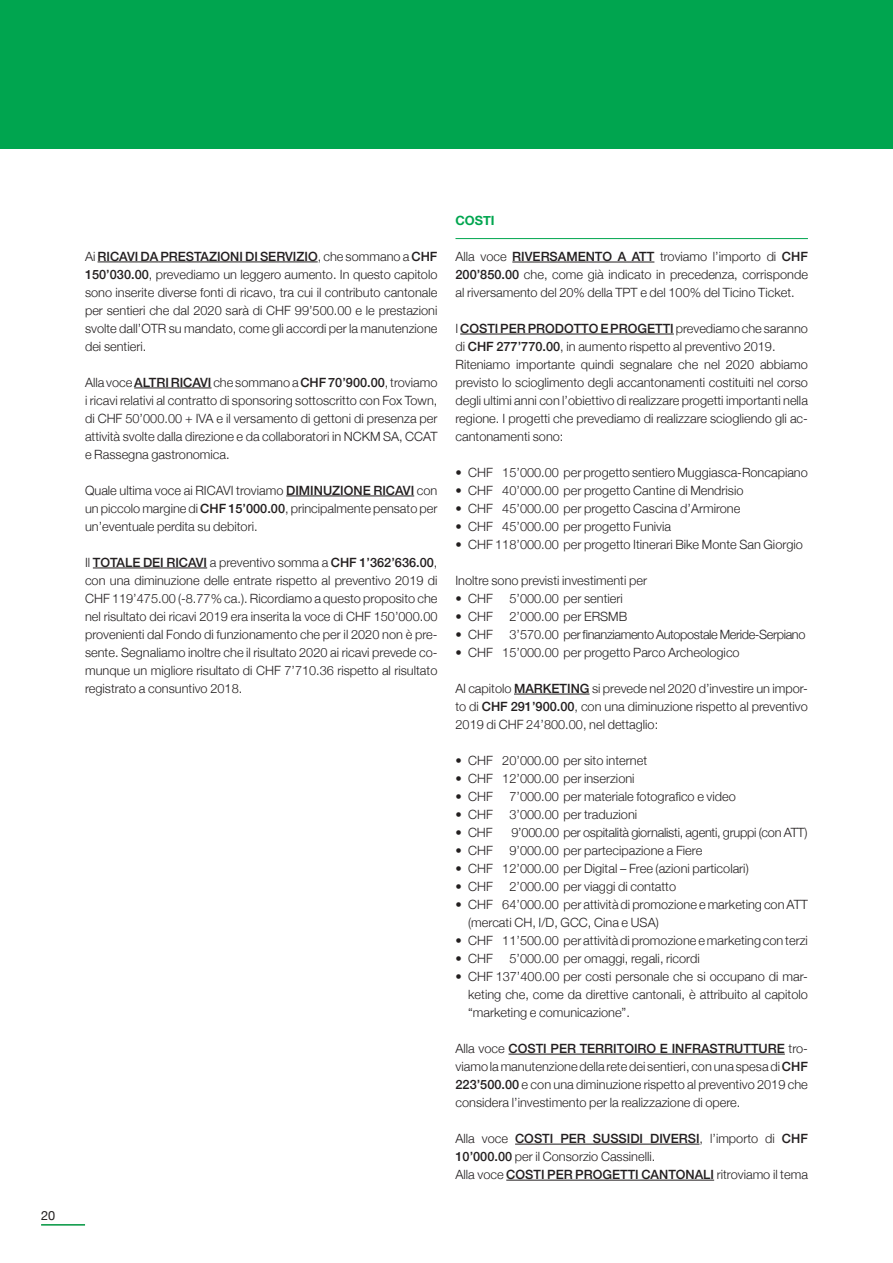
<style>
.page{position:relative;width:893px;height:1263px;background:#fff}
.page>*{position:absolute;margin:0;border:0;box-sizing:border-box;transform-origin:0 0}
.t1{font:300 12.75px/18px "Helvetica Neue";color:#231f20;text-align:justify}
.t2{font:300 12.75px "Helvetica Neue";letter-spacing:-.02em;color:#231f20}
.t3{font:300 12.75px "Helvetica Neue";letter-spacing:-.03em;color:#231f20}
.t4{font:500 12.75px "Helvetica Neue";color:#231f20}
.t5{font:700 12.75px "Helvetica Neue";color:#00a54f}
.t6{font:12.75px "Helvetica Neue";color:#231f20}
.s1{font-weight:500}
.s2{font-weight:300}
</style>
<div class="page">
<div style="left:0;top:0;width:893px;height:149px;background:#00a54f"></div>
<hr style="left:41px;top:1224px;width:44px;height:1px;background:#009640">
<hr style="left:98px;top:262px;width:220px;height:1px;background:#231f20">
<hr style="left:134px;top:388px;width:78px;height:1px;background:#231f20">
<hr style="left:286px;top:496px;width:128px;height:1px;background:#231f20">
<hr style="left:93px;top:568px;width:114px;height:1px;background:#231f20">
<hr style="left:455px;top:238px;width:353px;height:1px;background:#00a54f">
<hr style="left:512px;top:262px;width:142px;height:1px;background:#231f20">
<hr style="left:460px;top:334px;width:214px;height:1px;background:#231f20">
<hr style="left:514px;top:694px;width:76px;height:1px;background:#231f20">
<hr style="left:508px;top:1054px;width:277px;height:1px;background:#231f20">
<hr style="left:515px;top:1144px;width:184px;height:1px;background:#231f20">
<hr style="left:506px;top:1180px;width:208px;height:1px;background:#231f20">
<p class="t6" style="left:41px;top:1206px;width:16px">20</p>
<p class="t1" style="left:85px;top:246px;width:354px">Ai <span class="s1">RICAVI DA PRESTAZIONI DI SERVIZIO</span>, che sommano a <span class="s1">CHF 150’030.00</span>, prevediamo un leggero aumento. In questo capitolo sono inserite diverse fonti di ricavo, tra cui il contributo cantonale per sentieri che dal 2020 sarà di CHF 99’500.00 e le prestazioni svolte dall’OTR su mandato, come gli accordi per la manutenzione dei sentieri.</p>
<p class="t1" style="left:85px;top:372px;width:354px">Alla voce <span class="s1">ALTRI RICAVI</span> che sommano a <span class="s1">CHF 70’900.00</span>, troviamo i ricavi relativi al contratto di sponsoring sottoscritto con Fox Town, di CHF 50’000.00 + IVA e il versamento di gettoni di presenza per attività svolte dalla direzione e da collaboratori in NCKM SA, CCAT e Rassegna gastronomica.</p>
<p class="t1" style="left:85px;top:480px;width:354px">Quale ultima voce ai RICAVI troviamo <span class="s1">DIMINUZIONE RICAVI</span> con un piccolo margine di <span class="s1">CHF 15’000.00</span>, principalmente pensato per un’eventuale perdita su debitori.</p>
<p class="t1" style="left:85px;top:552px;width:354px">Il <span class="s1">TOTALE DEI RICAVI</span> a preventivo somma a <span class="s1">CHF 1’362’636.00</span>, con una diminuzione delle entrate rispetto al preventivo 2019 di CHF 119’475.00 (-8.77% ca.). Ricordiamo a questo proposito che nel risultato dei ricavi 2019 era inserita la voce di CHF 150’000.00 provenienti dal Fondo di funzionamento che per il 2020 non è pre&shy;sente. Segnaliamo inoltre che il risultato 2020 ai ricavi prevede co&shy;munque un migliore risultato di CHF 7’710.36 rispetto al risultato registrato a consuntivo 2018.</p>
<p class="t5" style="left:455px;top:210px;width:41px">COSTI</p>
<p class="t1" style="left:455px;top:247px;width:354px">Alla voce <span class="s1">RIVERSAMENTO A ATT</span> troviamo l’importo di <span class="s1">CHF 200’850.00</span> che, come già indicato in precedenza, corrisponde al riversamento del 20% della TPT e del 100% del Ticino Ticket.</p>
<p class="t1" style="left:455px;top:319px;width:354px">I <span class="s1">COSTI PER PRODOTTO E PROGETTI</span> prevediamo che saranno di <span class="s1">CHF 277’770.00</span>, in aumento rispetto al preventivo 2019.</p>
<p class="t1" style="left:455px;top:355px;width:354px">Riteniamo importante quindi segnalare che nel 2020 abbiamo previsto lo scioglimento degli accantonamenti costituiti nel corso degli ultimi anni con l’obiettivo di realizzare progetti importanti nella regione. I progetti che prevediamo di realizzare sciogliendo gli ac&shy;cantonamenti sono:</p>
<p class="t1" style="left:455px;top:463px;width:354px">• CHF 15’000.00 per progetto sentiero Muggiasca-Roncapiano</p>
<p class="t1" style="left:455px;top:481px;width:290px">• CHF 40’000.00 per progetto Cantine di Mendrisio</p>
<p class="t1" style="left:455px;top:499px;width:286px">• CHF 45’000.00 per progetto Cascina d’Armirone</p>
<p class="t1" style="left:455px;top:517px;width:217px">• CHF 45’000.00 per progetto Funivia</p>
<p class="t1" style="left:455px;top:535px;width:349px">• CHF 118’000.00 per progetto Itinerari Bike Monte San Giorgio</p>
<p class="t1" style="left:455px;top:571px;width:193px">Inoltre sono previsti investimenti per</p>
<p class="t1" style="left:455px;top:589px;width:39px">• CHF</p>
<p class="t1" style="left:509px;top:589px;width:115px">5’000.00 per sentieri</p>
<p class="t1" style="left:455px;top:607px;width:39px">• CHF</p>
<p class="t1" style="left:509px;top:607px;width:119px">2’000.00 per ERSMB</p>
<p class="t1" style="left:455px;top:625px;width:39px">• CHF</p>
<p class="t3" style="left:509px;top:624px;width:298px">3’570.00 per finanziamento Autopostale Meride-Serpiano</p>
<p class="t1" style="left:455px;top:643px;width:286px">• CHF 15’000.00 per progetto Parco Archeologico</p>
<p class="t1" style="left:455px;top:679px;width:354px">Al capitolo <span class="s1">MARKETING</span> si prevede nel 2020 d’investire un impor&shy;to di <span class="s1">CHF 291’900.00</span>, con una diminuzione rispetto al preventivo 2019 di CHF 24’800.00, nel dettaglio:</p>
<p class="t1" style="left:455px;top:751px;width:193px">• CHF 20’000.00 per sito internet</p>
<p class="t1" style="left:455px;top:769px;width:181px">• CHF 12’000.00 per inserzioni</p>
<p class="t1" style="left:455px;top:787px;width:39px">• CHF</p>
<p class="t1" style="left:509px;top:787px;width:228px">7’000.00 per materiale fotografico e video</p>
<p class="t1" style="left:455px;top:805px;width:39px">• CHF</p>
<p class="t1" style="left:509px;top:805px;width:129px">3’000.00 per traduzioni</p>
<p class="t1" style="left:455px;top:823px;width:39px">• CHF</p>
<p class="t2" style="left:511px;top:822px;width:297px">9’000.00 per ospitalità giornalisti, agenti, gruppi (con ATT)</p>
<p class="t1" style="left:455px;top:841px;width:39px">• CHF</p>
<p class="t1" style="left:509px;top:841px;width:194px">9’000.00 per partecipazione a Fiere</p>
<p class="t1" style="left:455px;top:859px;width:295px">• CHF 12’000.00 per Digital – Free (azioni particolari)</p>
<p class="t1" style="left:455px;top:877px;width:39px">• CHF</p>
<p class="t1" style="left:509px;top:877px;width:168px">2’000.00 per viaggi di contatto</p>
<p class="t1" style="left:468px;top:895px;width:341px;text-indent:-13px">• CHF 64’000.00 per attività di promozione e marketing con ATT (mercati CH, I/D, GCC, Cina e USA)</p>
<p class="t1" style="left:455px;top:931px;width:354px">• CHF 11’500.00 per attività di promozione e marketing con terzi</p>
<p class="t1" style="left:455px;top:949px;width:39px">• CHF</p>
<p class="t1" style="left:509px;top:949px;width:192px">5’000.00 per omaggi, regali, ricordi</p>
<p class="t1" style="left:468px;top:967px;width:341px;text-indent:-13px">• CHF 137’400.00 per costi personale che si occupano di mar&shy;keting che, come da direttive cantonali, è attribuito al capitolo “marketing e comunicazione”.</p>
<p class="t1" style="left:455px;top:1039px;width:354px">Alla voce <span class="s1">COSTI PER TERRITOIRO E INFRASTRUTTURE</span> tro&shy;viamo la manutenzione della rete dei sentieri, con una spesa di <span class="s1">CHF 223’500.00</span> e con una diminuzione rispetto al preventivo 2019 che considera l’investimento per la realizzazione di opere.</p>
<p class="t1" style="left:455px;top:1129px;width:354px">Alla voce <span class="s1">COSTI PER SUSSIDI DIVERSI</span>, l’importo di <span class="s1">CHF<br>10’000.00</span> per il Consorzio Cassinelli.</p>
<p class="t4" style="left:455px;top:1164px;width:354px"><span class="s2">Alla voce</span> COSTI PER PROGETTI CANTONALI <span class="s2">ritroviamo il tema</span></p>
</div>
